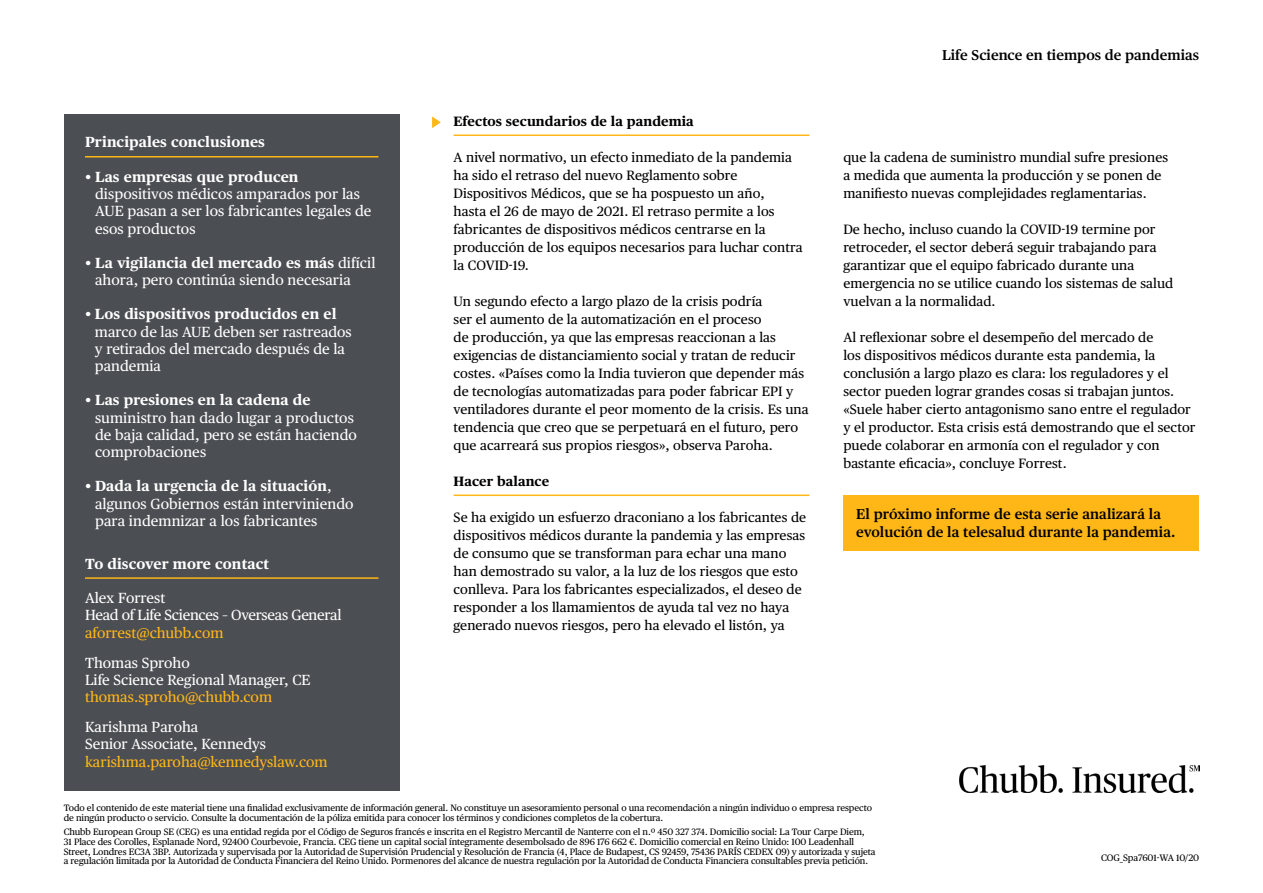
<style>
.page{position:relative;width:1263px;height:893px;background:#fff}
.page>*{position:absolute;margin:0;border:0;box-sizing:border-box;transform-origin:0 0}
.t1{font:14.7px/17.2px "Chubb Publico Text";letter-spacing:.005em;color:#fff}
.t2{font:14.7px "Chubb Publico Text";color:#ffb617}
.t3{font:14.7px/17.2px "Chubb Publico Text";letter-spacing:-.02em;color:#fff}
.t4{font:700 14.7px "Chubb Publico Text";letter-spacing:.005em;color:#fff}
.t5{font:600 14.25px/17.2px "Chubb Publico Text";letter-spacing:.005em;color:#000}
.t6{font:13.5px/18px "Chubb Publico Text";letter-spacing:.005em;color:#000}
.t7{font:700 13.5px "Chubb Publico Text";letter-spacing:.005em;color:#000}
.t8{font:9.3px/9.8px "Chubb Publico Text";letter-spacing:-.01em;color:#000}
.s1{font-weight:700}
</style>
<div class="page">
<div style="left:64px;top:115px;width:336px;height:676px;background:#4b4e53"></div>
<hr style="left:85px;top:156px;width:293px;height:1px;background:#ffb617">
<hr style="left:85px;top:577px;width:293px;height:2px;background:#ffb617">
<img style="left:959px;top:765px;width:240px;height:27px">
<svg style="left:432px;top:116px;width:9px;height:12px"></svg>
<hr style="left:454px;top:135px;width:355px;height:1px;background:#ffb617">
<hr style="left:454px;top:495px;width:355px;height:1px;background:#ffb617">
<div style="left:843px;top:495px;width:356px;height:56px;background:#ffb617"></div>
<p class="t4" style="left:85px;top:131px;width:181px">Principales conclusiones</p>
<p class="t1" style="left:95px;top:167px;width:278px;text-indent:-10px">• <span class="s1">Las empresas que producen </span>dispositivos médicos amparados por las<br>AUE pasan a ser los fabricantes legales de esos productos</p>
<p class="t1" style="left:95px;top:253px;width:282px;text-indent:-10px">• <span class="s1">La vigilancia del mercado es más</span> difícil ahora, pero continúa siendo necesaria</p>
<p class="t1" style="left:95px;top:305px;width:258px;text-indent:-10px">• <span class="s1">Los dispositivos producidos en el </span>marco de las AUE deben ser rastreados y retirados del mercado después de la pandemia</p>
<p class="t1" style="left:95px;top:391px;width:263px;text-indent:-10px">• <span class="s1">Las presiones en la cadena de </span>suministro han dado lugar a productos de baja calidad, pero se están haciendo comprobaciones</p>
<p class="t1" style="left:95px;top:477px;width:260px;text-indent:-10px">• <span class="s1">Dada la urgencia de la situación</span>, algunos Gobiernos están interviniendo para indemnizar a los fabricantes</p>
<p class="t4" style="left:85px;top:552px;width:186px">To discover more contact</p>
<p class="t3" style="left:85px;top:588px;width:258px">Alex Forrest<br>Head of Life Sciences – Overseas General</p>
<p class="t2" style="left:85px;top:621px;width:140px">aforrest@chubb.com</p>
<p class="t1" style="left:85px;top:653px;width:227px">Thomas Sproho<br>Life Science Regional Manager, CE</p>
<p class="t2" style="left:85px;top:686px;width:189px">thomas.sproho@chubb.com</p>
<p class="t1" style="left:85px;top:717px;width:182px">Karishma Paroha<br>Senior Associate, Kennedys</p>
<p class="t2" style="left:85px;top:750px;width:244px">karishma.paroha@kennedyslaw.com</p>
<p class="t7" style="left:454px;top:111px;width:242px">Efectos secundarios de la pandemia</p>
<p class="t6" style="left:454px;top:147px;width:351px">A nivel normativo, un efecto inmediato de la pandemia ha sido el retraso del nuevo Reglamento sobre Dispositivos Médicos, que se ha pospuesto un año,<br>hasta el 26 de mayo de 2021. El retraso permite a los fabricantes de dispositivos médicos centrarse en la producción de los equipos necesarios para luchar contra la COVID-19.</p>
<p class="t6" style="left:454px;top:291px;width:357px">Un segundo efecto a largo plazo de la crisis podría<br>ser el aumento de la automatización en el proceso<br>de producción, ya que las empresas reaccionan a las exigencias de distanciamiento social y tratan de reducir costes. «Países como la India tuvieron que depender más de tecnologías automatizadas para poder fabricar EPI y ventiladores durante el peor momento de la crisis. Es una tendencia que creo que se perpetuará en el futuro, pero que acarreará sus propios riesgos», observa Paroha.</p>
<p class="t7" style="left:454px;top:471px;width:97px">Hacer balance</p>
<p class="t6" style="left:454px;top:507px;width:354px">Se ha exigido un esfuerzo draconiano a los fabricantes de dispositivos médicos durante la pandemia y las empresas de consumo que se transforman para echar una mano han demostrado su valor, a la luz de los riesgos que esto conlleva. Para los fabricantes especializados, el deseo de responder a los llamamientos de ayuda tal vez no haya generado nuevos riesgos, pero ha elevado el listón, ya</p>
<p class="t5" style="left:942px;top:45px;width:259px">Life Science en tiempos de pandemias</p>
<p class="t6" style="left:843px;top:147px;width:326px">que la cadena de suministro mundial sufre presiones a medida que aumenta la producción y se ponen de manifiesto nuevas complejidades reglamentarias.</p>
<p class="t6" style="left:843px;top:219px;width:331px">De hecho, incluso cuando la COVID-19 termine por retroceder, el sector deberá seguir trabajando para garantizar que el equipo fabricado durante una emergencia no se utilice cuando los sistemas de salud vuelvan a la normalidad.</p>
<p class="t6" style="left:843px;top:327px;width:354px">Al reflexionar sobre el desempeño del mercado de<br>los dispositivos médicos durante esta pandemia, la conclusión a largo plazo es clara: los reguladores y el sector pueden lograr grandes cosas si trabajan juntos. «Suele haber cierto antagonismo sano entre el regulador y el productor. Esta crisis está demostrando que el sector puede colaborar en armonía con el regulador y con bastante eficacia», concluye Forrest.</p>
<p class="t5" style="left:856px;top:505px;width:321px">El próximo informe de esta serie analizará la evolución de la telesalud durante la pandemia.</p>
<p class="t8" style="left:64px;top:803px;width:810px">Todo el contenido de este material tiene una finalidad exclusivamente de información general. No constituye un asesoramiento personal o una recomendación a ningún individuo o empresa respecto de ningún producto o servicio. Consulte la documentación de la póliza emitida para conocer los términos y condiciones completos de la cobertura.</p>
<p class="t8" style="left:64px;top:826px;width:813px">Chubb European Group SE (CEG) es una entidad regida por el Código de Seguros francés e inscrita en el Registro Mercantil de Nanterre con el n.º 450 327 374. Domicilio social: La Tour Carpe Diem,<br>31 Place des Corolles, Esplanade Nord, 92400 Courbevoie, Francia. CEG tiene un capital social íntegramente desembolsado de 896 176 662 €. Domicilio comercial en Reino Unido: 100 Leadenhall Street, Londres EC3A 3BP. Autorizada y supervisada por la Autoridad de Supervisión Prudencial y Resolución de Francia (4, Place de Budapest, CS 92459, 75436 PARÍS CEDEX 09) y autorizada y sujeta a regulación limitada por la Autoridad de Conducta Financiera del Reino Unido. Pormenores del alcance de nuestra regulación por la Autoridad de Conducta Financiera consultables previa petición.</p>
<p class="t8" style="left:1101px;top:852px;width:100px">COG_Spa7601-WA 10/20</p>
</div>
